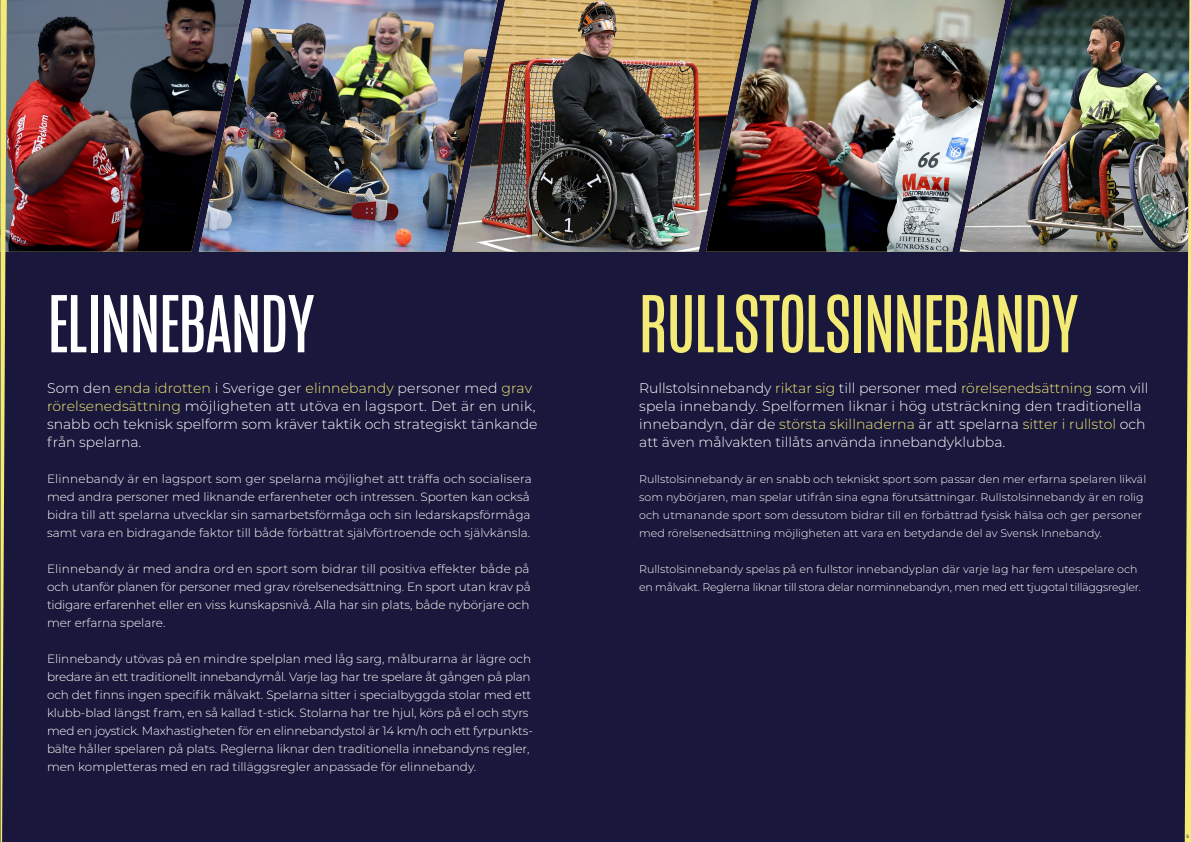
<style>
.page{position:relative;width:1191px;height:842px;background:#19173b}
.page>*{position:absolute;margin:0;border:0;box-sizing:border-box;transform-origin:0 0}
.t1{font:84.2px "Mongoose";letter-spacing:.005em;color:#f3eb75}
.t2{font:84.2px "Mongoose";letter-spacing:.005em;color:#fff}
.t3{font:300 14px/18px "Montserrat";color:#fff}
.t4{font:300 12px/18px "Montserrat";letter-spacing:-.005em;color:#fff}
.t5{font:300 11px/18px "Montserrat";color:#fff}
.t6{font:300 11px/18px "Montserrat";letter-spacing:-.02em;color:#fff}
.t7{font:500 4.5px "Montserrat";color:#19173b}
.s1{color:#f3eb75}
</style>
<div class="page">
<img style="left:7px;top:0;width:192px;height:252px">
<img style="left:498px;top:0;width:208px;height:252px">
<img style="left:199px;top:0;width:299px;height:252px">
<img style="left:706px;top:0;width:253px;height:252px">
<img style="left:959px;top:0;width:225px;height:252px">
<img style="left:1184px;top:0;width:7px;height:842px">
<svg style="left:0;top:0;width:7px;height:842px"></svg>
<h1 class="t2" style="left:48px;top:276px;width:267px">ELINNEBANDY</h1>
<p class="t3" style="left:47px;top:379px;width:492px">Som den <span class="s1">enda idrotten</span> i Sverige ger <span class="s1">elinnebandy</span> personer med <span class="s1">grav rörelsenedsättning</span> möjligheten att utöva en lagsport. Det är en unik, snabb och teknisk spelform som kräver taktik och strategiskt tänkande från spelarna.</p>
<p class="t4" style="left:47px;top:470px;width:486px">Elinnebandy är en lagsport som ger spelarna möjlighet att träffa och socialisera med andra personer med liknande erfarenheter och intressen. Sporten kan också bidra till att spelarna utvecklar sin samarbetsförmåga och sin ledarskapsförmåga samt vara en bidragande faktor till både förbättrat självförtroende och självkänsla.</p>
<p class="t4" style="left:47px;top:560px;width:485px;text-align:justify">Elinnebandy är med andra ord en sport som bidrar till positiva effekter både på och utanför planen för personer med grav rörelsenedsättning. En sport utan krav på tidigare erfarenhet eller en viss kunskapsnivå. Alla har sin plats, både nybörjare och mer erfarna spelare.</p>
<p class="t4" style="left:47px;top:650px;width:487px">Elinnebandy utövas på en mindre spelplan med låg sarg, målburarna är lägre och bredare än ett traditionellt innebandymål. Varje lag har tre spelare åt gången på plan och det finns ingen specifik målvakt. Spelarna sitter i specialbyggda stolar med ett klubb-blad längst fram, en så kallad t-stick. Stolarna har tre hjul, körs på el och styrs med en joystick. Maxhastigheten för en elinnebandystol är 14 km/h och ett fyrpunkts&shy;bälte håller spelaren på plats. Reglerna liknar den traditionella innebandyns regler, men kompletteras med en rad tilläggsregler anpassade för elinnebandy.</p>
<h1 class="t1" style="left:639px;top:276px;width:440px">RULLSTOLSINNEBANDY</h1>
<p class="t3" style="left:639px;top:379px;width:511px">Rullstolsinnebandy <span class="s1">riktar sig</span> till personer med <span class="s1">rörelsenedsättning</span> som vill spela innebandy. Spelformen liknar i hög utsträckning den traditionella innebandyn, där de <span class="s1">största skillnaderna</span> är att spelarna <span class="s1">sitter i rullstol</span> och att även målvakten tillåts använda innebandyklubba.</p>
<p class="t5" style="left:639px;top:470px;width:508px">Rullstolsinnebandy är en snabb och tekniskt sport som passar den mer erfarna spelaren likväl som nybörjaren, man spelar utifrån sina egna förutsättningar. Rullstolsinnebandy är en rolig och utmanande sport som dessutom bidrar till en förbättrad fysisk hälsa och ger personer med rörelsenedsättning möjligheten att vara en betydande del av Svensk Innebandy.</p>
<p class="t6" style="left:639px;top:560px;width:503px">Rullstolsinnebandy spelas på en fullstor innebandyplan där varje lag har fem utespelare och en målvakt. Reglerna liknar till stora delar norminnebandyn, men med ett tjugotal tilläggsregler.</p>
<p class="t7" style="left:1186px;top:834px;width:4px">5</p>
</div>
